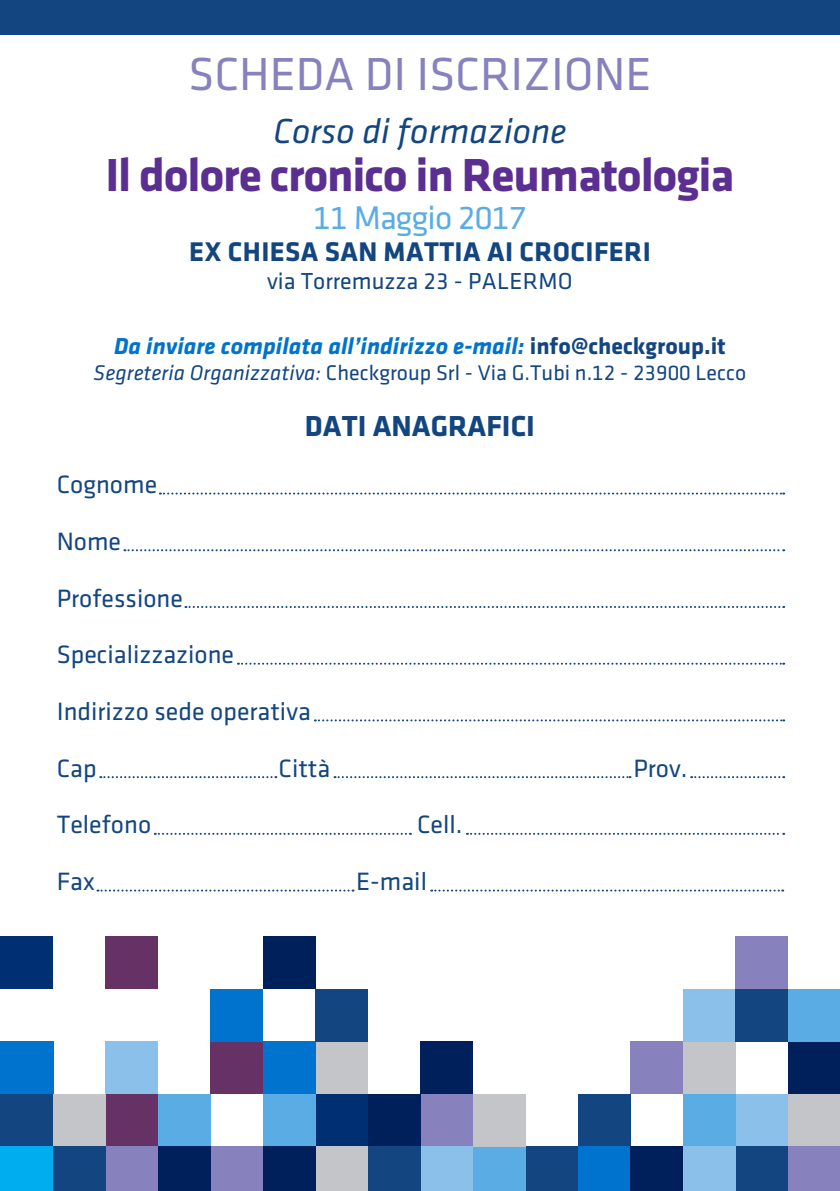
<style>
.page{position:relative;width:840px;height:1191px;background:#fff}
.page>*{position:absolute;margin:0;border:0;box-sizing:border-box;transform-origin:0 0}
.t1{font:700 48px "Klavika";letter-spacing:-.025em;color:#5b2e91}
.t2{font:48px "Klavika";color:#8781bd}
.t3{font:italic 36px "Klavika";color:#134680}
.t4{font:34px "Klavika Regular TF";letter-spacing:-.025em;color:#5aace5}
.t5{font:700 30px "Klavika";color:#134680}
.t6{font:700 28px "Klavika";letter-spacing:.015em;color:#134680}
.t7{font:26px/56.6px "Klavika Regular TF";color:#134680}
.t8{font:italic 700 24px "Klavika";color:#0073ce}
.t9{font:24px "Klavika Regular TF";color:#134680}
.t10{font:22px "Klavika Regular TF";color:#134680}
.s1{font-style:normal;color:#134680}
.s2{font-family:"Klavika";font-style:italic}
</style>
<div class="page">
<div style="left:0;top:0;width:839px;height:34px;background:#134680"></div>
<div style="left:0;top:1093px;width:53px;height:53px;background:#134680"></div>
<div style="left:735px;top:1093px;width:52px;height:53px;background:#8ac0ea"></div>
<div style="left:106px;top:1093px;width:52px;height:53px;background:#663165"></div>
<div style="left:420px;top:1093px;width:53px;height:53px;background:#8781bd"></div>
<div style="left:315px;top:1093px;width:53px;height:53px;background:#002f73"></div>
<div style="left:53px;top:1093px;width:53px;height:53px;background:#c4c5c9"></div>
<div style="left:263px;top:1093px;width:52px;height:53px;background:#5aace5"></div>
<div style="left:682px;top:1093px;width:53px;height:53px;background:#5aace5"></div>
<div style="left:578px;top:1093px;width:52px;height:53px;background:#134680"></div>
<div style="left:787px;top:1093px;width:52px;height:53px;background:#c4c5c9"></div>
<div style="left:158px;top:1093px;width:52px;height:53px;background:#5aace5"></div>
<div style="left:368px;top:1093px;width:52px;height:53px;background:#00205b"></div>
<div style="left:0;top:1146px;width:53px;height:45px;background:#00aeef"></div>
<div style="left:210px;top:1146px;width:53px;height:45px;background:#8781bd"></div>
<div style="left:525px;top:1146px;width:53px;height:45px;background:#134680"></div>
<div style="left:735px;top:1146px;width:52px;height:45px;background:#134680"></div>
<div style="left:106px;top:1146px;width:52px;height:45px;background:#8781bd"></div>
<div style="left:420px;top:1146px;width:53px;height:45px;background:#8ac0ea"></div>
<div style="left:315px;top:1146px;width:53px;height:45px;background:#c4c5c9"></div>
<div style="left:53px;top:1146px;width:53px;height:45px;background:#134680"></div>
<div style="left:263px;top:1146px;width:52px;height:45px;background:#00205b"></div>
<div style="left:682px;top:1146px;width:53px;height:45px;background:#8ac0ea"></div>
<div style="left:578px;top:1146px;width:52px;height:45px;background:#0073ce"></div>
<div style="left:787px;top:1146px;width:52px;height:45px;background:#8781bd"></div>
<div style="left:158px;top:1146px;width:52px;height:45px;background:#00205b"></div>
<div style="left:473px;top:1146px;width:52px;height:45px;background:#5aace5"></div>
<div style="left:368px;top:1146px;width:52px;height:45px;background:#134680"></div>
<div style="left:0;top:1041px;width:53px;height:52px;background:#0073ce"></div>
<div style="left:210px;top:1041px;width:53px;height:52px;background:#663165"></div>
<div style="left:106px;top:1041px;width:52px;height:52px;background:#8ac0ea"></div>
<div style="left:420px;top:1041px;width:53px;height:52px;background:#00205b"></div>
<div style="left:315px;top:1041px;width:53px;height:52px;background:#c4c5c9"></div>
<div style="left:263px;top:1041px;width:52px;height:52px;background:#0073ce"></div>
<div style="left:682px;top:1041px;width:53px;height:52px;background:#c4c5c9"></div>
<div style="left:787px;top:1041px;width:52px;height:52px;background:#00205b"></div>
<div style="left:630px;top:1041px;width:52px;height:52px;background:#8781bd"></div>
<div style="left:473px;top:1093px;width:52px;height:53px;background:#c4c5c9"></div>
<div style="left:630px;top:1146px;width:52px;height:45px;background:#00205b"></div>
<div style="left:210px;top:989px;width:53px;height:52px;background:#0073ce"></div>
<div style="left:315px;top:989px;width:53px;height:52px;background:#134680"></div>
<div style="left:787px;top:989px;width:52px;height:52px;background:#5aace5"></div>
<div style="left:682px;top:989px;width:53px;height:52px;background:#8ac0ea"></div>
<div style="left:106px;top:936px;width:52px;height:53px;background:#663165"></div>
<div style="left:1px;top:936px;width:52px;height:53px;background:#002f73"></div>
<div style="left:263px;top:936px;width:52px;height:53px;background:#00205b"></div>
<div style="left:735px;top:936px;width:52px;height:53px;background:#8781bd"></div>
<div style="left:735px;top:989px;width:52px;height:52px;background:#134680"></div>
<svg style="left:160px;top:492px;width:623px;height:2px"></svg>
<svg style="left:124px;top:549px;width:659px;height:2px"></svg>
<svg style="left:185px;top:606px;width:598px;height:2px"></svg>
<svg style="left:238px;top:662px;width:545px;height:2px"></svg>
<svg style="left:315px;top:719px;width:468px;height:2px"></svg>
<svg style="left:100px;top:776px;width:176px;height:2px"></svg>
<svg style="left:155px;top:833px;width:255px;height:2px"></svg>
<svg style="left:97px;top:889px;width:256px;height:2px"></svg>
<svg style="left:431px;top:889px;width:351px;height:2px"></svg>
<svg style="left:466px;top:833px;width:317px;height:2px"></svg>
<svg style="left:334px;top:776px;width:296px;height:2px"></svg>
<svg style="left:690px;top:776px;width:93px;height:2px"></svg>
<h1 class="t2" style="left:188px;top:49px;width:464px">SCHEDA DI ISCRIZIONE</h1>
<h2 class="t3" style="left:273px;top:113px;width:294px">Corso di formazione</h2>
<h1 class="t1" style="left:105px;top:149px;width:630px">Il dolore cronico in Reumatologia</h1>
<h3 class="t4" style="left:313px;top:201px;width:215px">11 Maggio 2017</h3>
<p class="t6" style="left:189px;top:237px;width:463px">EX CHIESA SAN MATTIA AI CROCIFERI</p>
<p class="t9" style="left:267px;top:269px;width:307px">via Torremuzza 23 - PALERMO</p>
<p class="t8" style="left:114px;top:333px;width:613px">Da inviare compilata all’indirizzo e-mail: <span class="s1">info@checkgroup.it</span></p>
<p class="t10" style="left:94px;top:362px;width:654px"><span class="s2">Segreteria Organizzativa:</span> Checkgroup Srl - Via G.Tubi n.12 - 23900 Lecco</p>
<p class="t5" style="left:305px;top:410px;width:231px">DATI ANAGRAFICI</p>
<p class="t7" style="left:57px;top:456px;width:255px">Cognome<br>Nome<br>Professione<br>Specializzazione<br>Indirizzo sede operativa<br>Cap</p>
<p class="t7" style="left:278px;top:740px;width:53px">Città</p>
<p class="t7" style="left:633px;top:740px;width:56px">Prov.</p>
<p class="t7" style="left:57px;top:797px;width:96px">Telefono</p>
<p class="t7" style="left:417px;top:797px;width:47px">Cell.</p>
<p class="t7" style="left:57px;top:853px;width:40px">Fax</p>
<p class="t7" style="left:356px;top:853px;width:72px">E-mail</p>
</div>
